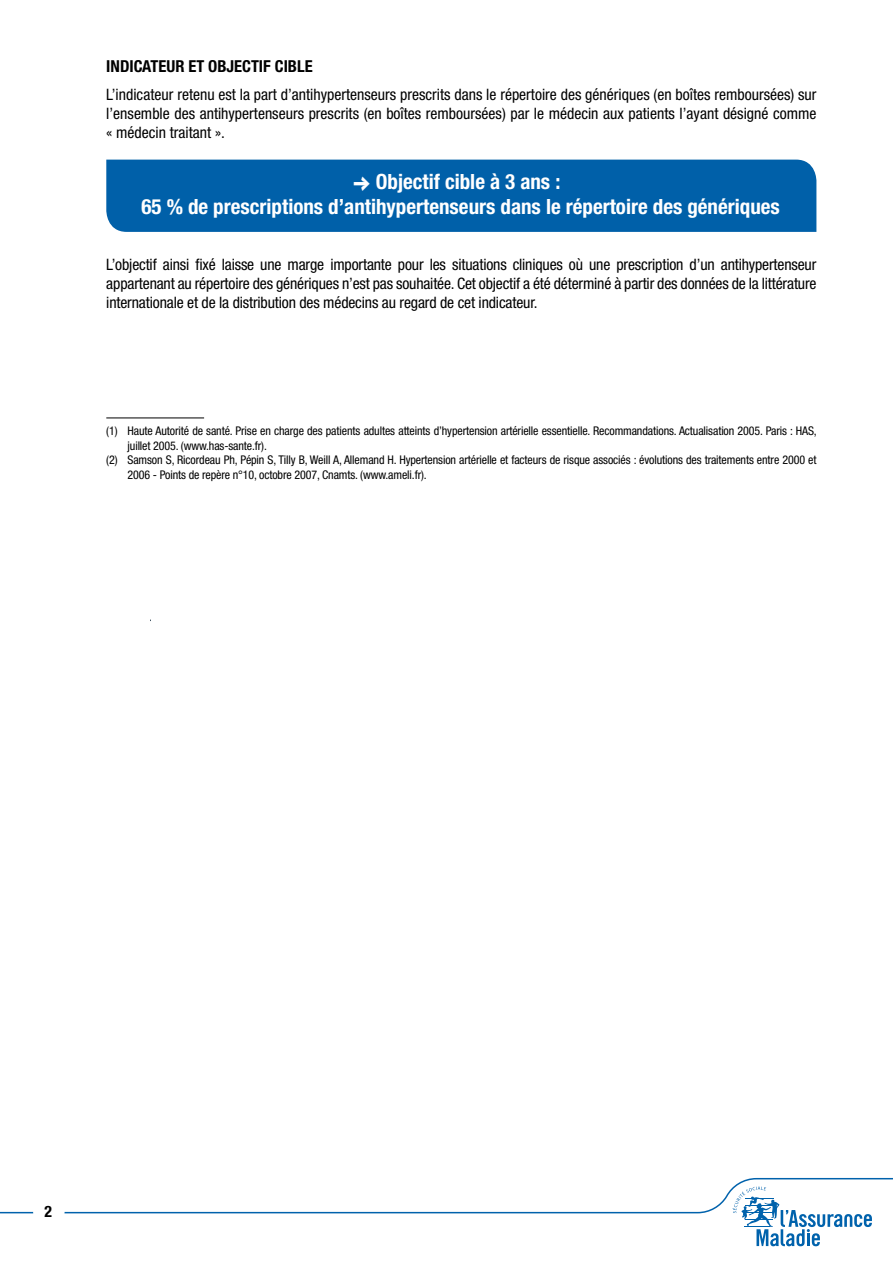
<style>
.page{position:relative;width:893px;height:1263px;background:#fff}
.page>*{position:absolute;margin:0;border:0;box-sizing:border-box;transform-origin:0 0}
.t1{font:700 condensed 21px/25.2px "Helvetica Neue";color:#fff;text-align:center}
.t2{font:700 condensed 16.5px "Helvetica Neue";color:#000}
.t3{font:condensed 15.75px/18.9px "Helvetica Neue";color:#000;text-align:justify}
.t4{font:700 condensed 15.75px "Helvetica Neue";color:#000}
.t5{font:condensed 12px "Helvetica Neue";letter-spacing:-.01em;color:#000}
.s1{font-family:"Fleches Left Right";font-weight:400;font-stretch:normal}
</style>
<div class="page">
<svg style="left:0;top:1178px;width:893px;height:69px"></svg>
<hr style="left:106px;top:418px;width:98px;height:1px;background:#000">
<div style="left:106px;top:160px;width:710px;height:72px;background:#0060a9"></div>
<div style="left:34px;top:1196px;width:30px;height:31px;background:#fff;border-radius:50%"></div>
<div style="left:33px;top:1196px;width:31px;height:31px;border:1px solid #fff;border-radius:50%"></div>
<p class="t2" style="left:106px;top:56px;width:208px">Indicateur et objectif cible</p>
<p class="t3" style="left:106px;top:85px;width:712px">L’indicateur retenu est la part d’antihypertenseurs prescrits dans le répertoire des génériques (en boîtes remboursées) sur l’ensemble des antihypertenseurs prescrits (en boîtes remboursées) par le médecin aux patients l’ayant désigné comme « médecin traitant ».</p>
<h1 class="t1" style="left:141px;top:169px;width:640px"><span class="s1">v</span> Objectif cible à 3 ans :<br>65 % de prescriptions d’antihypertenseurs dans le répertoire des génériques</h1>
<p class="t3" style="left:106px;top:255px;width:712px">L’objectif ainsi fixé laisse une marge importante pour les situations cliniques où une prescription d’un antihypertenseur appartenant au répertoire des génériques n’est pas souhaitée. Cet objectif a été déterminé à partir des données de la littérature internationale et de la distribution des médecins au regard de cet indicateur.</p>
<p class="t5" style="left:106px;top:424px;width:712px">(1) Haute Autorité de santé. Prise en charge des patients adultes atteints d’hypertension artérielle essentielle. Recommandations. Actualisation 2005. Paris : HAS,</p>
<p class="t5" style="left:128px;top:438px;width:141px">juillet 2005. (www.has-sante.fr).</p>
<p class="t5" style="left:106px;top:453px;width:712px">(2) Samson S, Ricordeau Ph, Pépin S, Tilly B, Weill A, Allemand H. Hypertension artérielle et facteurs de risque associés : évolutions des traitements entre 2000 et</p>
<p class="t5" style="left:128px;top:467px;width:301px">2006 - Points de repère n°10, octobre 2007, Cnamts. (www.ameli.fr).</p>
<p class="t4" style="left:44px;top:1202px;width:9px">2</p>
</div>
